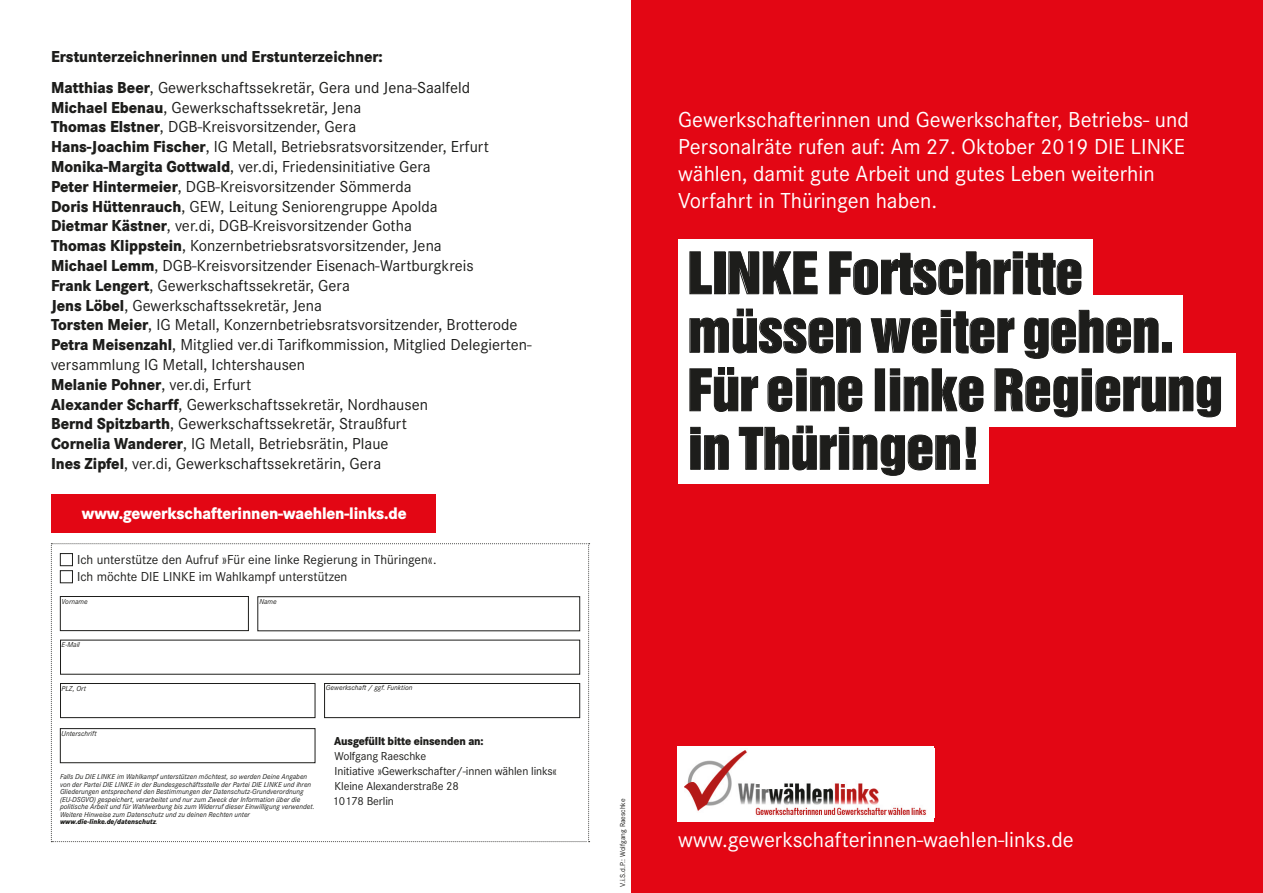
<style>
.page{position:relative;width:1263px;height:893px;background:#fff}
.page>*{position:absolute;margin:0;border:0;box-sizing:border-box;transform-origin:0 0}
.t1{font:52.5px/58.5px "Helvetica Inserat LT";letter-spacing:-.01em;color:#1d1d1b;scale:1.07 1}
.t2{font:22.5px/27px "Corporate S";color:#fff}
.t3{font:800 17.4px "Corporate S";letter-spacing:-.01em;color:#fff;scale:.9 1}
.t4{font:16.5px/19.8px "Corporate S";color:#1d1d1b}
.t5{font:800 16.5px/30.3px "Corporate S";color:#1d1d1b;scale:.9 1}
.t6{font:13.5px/16.5px "Corporate S";color:#1d1d1b}
.t7{font:12px/15px "Corporate S";letter-spacing:-.01em;color:#1d1d1b}
.t8{font:800 12px "Corporate S";letter-spacing:-.01em;color:#1d1d1b;scale:.9 1}
.t9{font:italic 7.5px/7.5px "Corporate S";color:#1d1d1b}
.t10{font:7.5px "Corporate S";color:#1d1d1b}
.s1{font-weight:400}
.s2{font-weight:800}
</style>
<div class="page">
<div style="left:631px;top:0;width:632px;height:893px;background:#e30614"></div>
<div style="left:678px;top:240px;width:415px;height:59px;background:#fff"></div>
<div style="left:678px;top:296px;width:505px;height:64px;background:#fff"></div>
<div style="left:678px;top:354px;width:557px;height:73px;background:#fff"></div>
<div style="left:678px;top:424px;width:311px;height:59px;background:#fff"></div>
<svg style="left:689px;top:251px;width:23px;height:43px"></svg>
<div style="left:714px;top:251px;width:11px;height:43px;border:1px solid #1d1d1b"></div>
<svg style="left:728px;top:251px;width:89px;height:43px"></svg>
<svg style="left:829px;top:251px;width:252px;height:44px"></svg>
<svg style="left:689px;top:308px;width:172px;height:46px"></svg>
<svg style="left:870px;top:310px;width:144px;height:44px"></svg>
<svg style="left:1024px;top:310px;width:134px;height:49px"></svg>
<div style="left:1162px;top:342px;width:10px;height:11px;border:1px solid #1d1d1b"></div>
<svg style="left:689px;top:367px;width:69px;height:45px"></svg>
<svg style="left:767px;top:368px;width:95px;height:44px"></svg>
<div style="left:875px;top:368px;width:10px;height:43px;border:1px solid #1d1d1b"></div>
<svg style="left:889px;top:368px;width:94px;height:44px"></svg>
<svg style="left:994px;top:368px;width:227px;height:50px"></svg>
<svg style="left:690px;top:427px;width:39px;height:43px"></svg>
<svg style="left:738px;top:425px;width:238px;height:51px"></svg>
<svg style="left:51px;top:543px;width:539px;height:299px"></svg>
<div style="left:60px;top:596px;width:189px;height:35px;border:1px solid #1d1d1b"></div>
<div style="left:257px;top:596px;width:323px;height:35px;border:1px solid #1d1d1b"></div>
<div style="left:60px;top:683px;width:255px;height:35px;border:1px solid #1d1d1b"></div>
<div style="left:324px;top:683px;width:256px;height:35px;border:1px solid #1d1d1b"></div>
<div style="left:60px;top:728px;width:255px;height:35px;border:1px solid #1d1d1b"></div>
<div style="left:51px;top:494px;width:384px;height:39px;background:#e30614"></div>
<div style="left:677px;top:747px;width:257px;height:75px;background:#fff"></div>
<img style="left:685px;top:750px;width:242px;height:65px">
<div style="left:60px;top:554px;width:12px;height:12px;background:#fff"></div>
<div style="left:60px;top:553px;width:13px;height:13px;border:1px solid #1d1d1b"></div>
<div style="left:60px;top:571px;width:12px;height:12px;background:#fff"></div>
<div style="left:60px;top:570px;width:13px;height:13px;border:1px solid #1d1d1b"></div>
<p class="t5" style="left:51px;top:42px;width:467px">Erstunterzeichnerinnen und Erstunterzeichner:<br>Matthias Beer<span class="s1">, Gewerkschaftssekretär, Gera und Jena-Saalfeld</span></p>
<p class="t4" style="left:51px;top:97px;width:482px"><span class="s2">Michael Ebenau</span>, Gewerkschaftssekretär, Jena<br><span class="s2">Thomas Elstner</span>, DGB-Kreisvorsitzender, Gera<br><span class="s2">Hans-Joachim Fischer</span>, IG Metall, Betriebsratsvorsitzender, Erfurt <span class="s2">Monika-Margita Gottwald</span>, ver.di, Friedensinitiative Gera<br><span class="s2">Peter Hintermeier</span>, DGB-Kreisvorsitzender Sömmerda<br><span class="s2">Doris Hüttenrauch</span>, GEW, Leitung Seniorengruppe Apolda<br><span class="s2">Dietmar Kästner</span>, ver.di, DGB-Kreisvorsitzender Gotha<br><span class="s2">Thomas Klippstein</span>, Konzernbetriebsratsvorsitzender, Jena<br><span class="s2">Michael Lemm</span>, DGB-Kreisvorsitzender Eisenach-Wartburgkreis<br><span class="s2">Frank Lengert</span>, Gewerkschaftssekretär, Gera<br><span class="s2">Jens Löbel</span>, Gewerkschaftssekretär, Jena<br><span class="s2">Torsten Meier</span>, IG Metall, Konzernbetriebsratsvorsitzender, Brotterode <span class="s2">Petra Meisenzahl</span>, Mitglied ver.di Tarifkommission, Mitglied Delegierten&shy;versammlung IG Metall, Ichtershausen<br><span class="s2">Melanie Pohner</span>, ver.di, Erfurt<br><span class="s2">Alexander Scharff</span>, Gewerkschaftssekretär, Nordhausen<br><span class="s2">Bernd Spitzbarth</span>, Gewerkschaftssekretär, Straußfurt<br><span class="s2">Cornelia Wanderer</span>, IG Metall, Betriebsrätin, Plaue<br><span class="s2">Ines Zipfel</span>, ver.di, Gewerkschaftssekretärin, Gera</p>
<p class="t3" style="left:82px;top:502px;width:362px">www.gewerkschafterinnen-waehlen-links.de</p>
<p class="t6" style="left:77px;top:551px;width:361px">Ich unterstütze den Aufruf »Für eine linke Regierung in Thüringen«.<br>Ich möchte DIE LINKE im Wahlkampf unterstützen</p>
<p class="t9" style="left:62px;top:597px;width:28px">Vorname</p>
<p class="t9" style="left:259px;top:597px;width:19px">Name</p>
<p class="t9" style="left:62px;top:641px;width:20px">E-Mail</p>
<p class="t9" style="left:62px;top:684px;width:26px">PLZ, Ort</p>
<p class="t9" style="left:326px;top:684px;width:88px">Gewerkschaft / ggf. Funktion</p>
<p class="t9" style="left:62px;top:729px;width:37px">Unterschrift</p>
<p class="t8" style="left:334px;top:734px;width:168px">Ausgefüllt bitte einsenden an:</p>
<p class="t7" style="left:332px;top:749px;width:226px">Wolfgang Raeschke<br>Initiative »Gewerkschafter/-innen wählen links«<br>Kleine Alexanderstraße 28<br>10178 Berlin</p>
<p class="t9" style="left:60px;top:773px;width:256px">Falls Du DIE LINKE im Wahlkampf unterstützen möchtest, so werden Deine Angaben von der Partei DIE LINKE in der Bundesgeschäftsstelle der Partei DIE LINKE und ihren Gliederungen entsprechend den Bestimmungen der Datenschutz-Grundverordnung (EU-DSGVO) gespeichert, verarbeitet und nur zum Zweck der Information über die politische Arbeit und für Wahlwerbung bis zum Widerruf dieser Einwilligung verwendet.<br>Weitere Hinweise zum Datenschutz und zu deinen Rechten unter <span class="s2">www.die-linke.de/datenschutz</span>.</p>
<h2 class="t2" style="left:678px;top:107px;width:512px">Gewerkschafterinnen und Gewerkschafter, Betriebs- und Personalräte rufen auf: Am 27. Oktober 2019 DIE LINKE wählen, damit gute Arbeit und gutes Leben weiterhin Vorfahrt in Thüringen haben.</h2>
<h1 class="t1" style="left:688px;top:245px;width:502px">LINKE Fortschritte müssen weiter gehen.<br>Für eine linke Regierung in Thüringen!</h1>
<p class="t10" style="left:618px;top:887px;width:90px;rotate:-90deg">V.i.S.d.P.: Wolfgang Raeschke</p>
<h2 class="t2" style="left:678px;top:826px;width:397px">www.gewerkschafterinnen-waehlen-links.de</h2>
</div>
